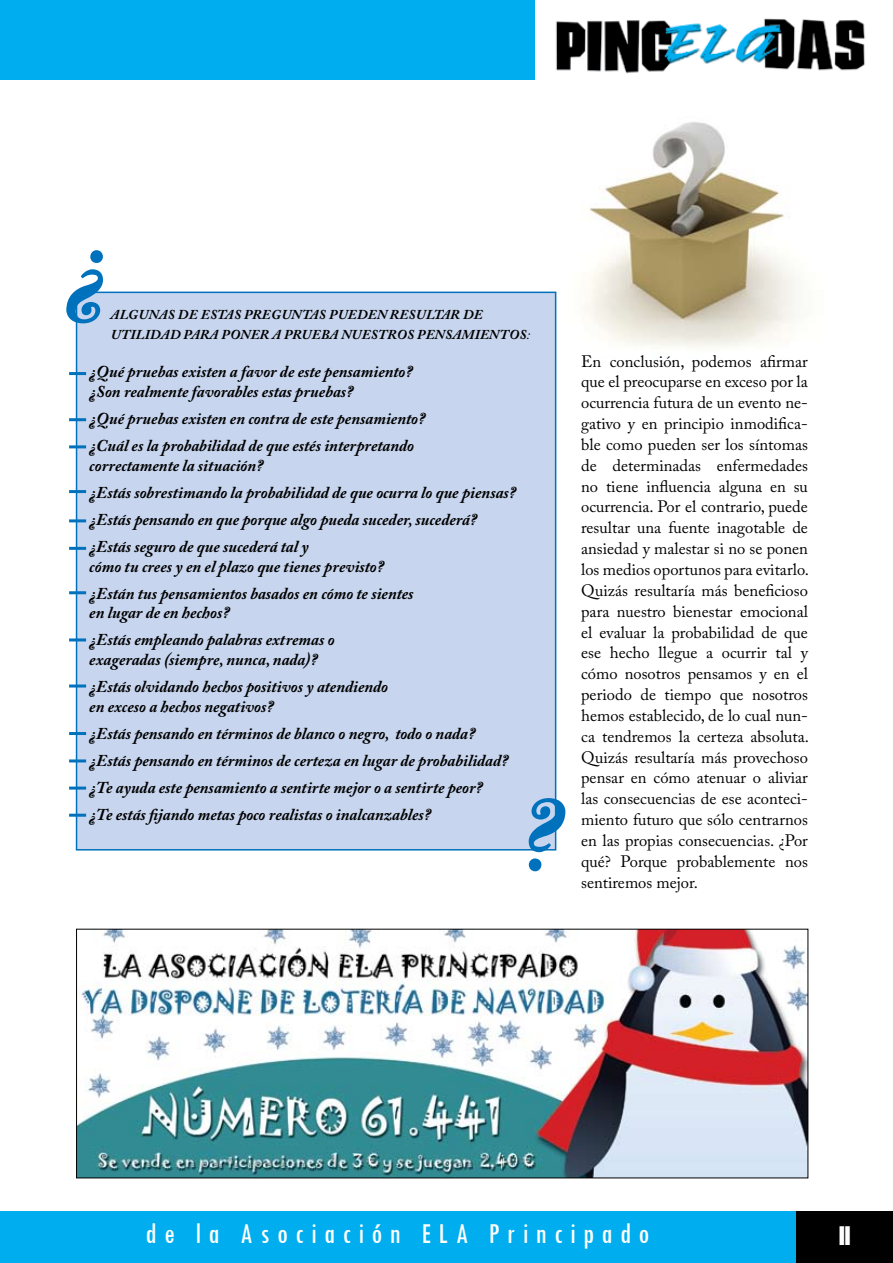
<style>
.page{position:relative;width:893px;height:1263px;background:#fff}
.page>*{position:absolute;margin:0;border:0;box-sizing:border-box;transform-origin:0 0}
.t1{font:700 condensed 37.5px "Utility";color:#fff}
.t2{font:condensed 30px "Tw Cen";letter-spacing:.25em;color:#fff}
.t3{font:italic 700 16.5px/27px "Adobe Caslon Pro";color:#000}
.t4{font:16.5px/20.9px "Adobe Caslon Pro";color:#000;text-align:justify}
.t5{font:italic 700 13.5px/19.5px "Adobe Caslon Pro";letter-spacing:.015em;color:#000}
.s1{font-weight:400}
</style>
<div class="page">
<img style="left:583px;top:122px;width:218px;height:225px">
<div style="left:76px;top:292px;width:480px;height:558px;background:#c7d5ee;border:2px solid #0071bc"></div>
<img style="left:555px;top:18px;width:310px;height:56px">
<div style="left:0;top:0;width:534px;height:79px;background:#00aeef"></div>
<div style="left:0;top:1212px;width:797px;height:51px;background:#00aeef"></div>
<div style="left:796px;top:1212px;width:97px;height:51px;background:#000"></div>
<hr style="left:69px;top:372px;width:17px;height:3px;background:#0071bc">
<hr style="left:69px;top:418px;width:17px;height:3px;background:#0071bc">
<hr style="left:69px;top:445px;width:17px;height:3px;background:#0071bc">
<hr style="left:69px;top:490px;width:17px;height:3px;background:#0071bc">
<hr style="left:69px;top:519px;width:17px;height:3px;background:#0071bc">
<hr style="left:69px;top:547px;width:17px;height:3px;background:#0071bc">
<hr style="left:69px;top:591px;width:17px;height:3px;background:#0071bc">
<hr style="left:69px;top:638px;width:17px;height:3px;background:#0071bc">
<hr style="left:69px;top:684px;width:17px;height:3px;background:#0071bc">
<hr style="left:69px;top:732px;width:17px;height:3px;background:#0071bc">
<hr style="left:69px;top:759px;width:17px;height:3px;background:#0071bc">
<hr style="left:69px;top:786px;width:17px;height:3px;background:#0071bc">
<hr style="left:69px;top:814px;width:17px;height:3px;background:#0071bc">
<svg style="left:66px;top:250px;width:37px;height:73px"></svg>
<img style="left:78px;top:931px;width:728px;height:245px">
<svg style="left:529px;top:798px;width:36px;height:73px"></svg>
<p class="t5" style="left:111px;top:305px;width:100px">Algunas de estas</p>
<p class="t5" style="left:244px;top:305px;width:67px">pre guntas</p>
<p class="t5" style="left:111px;top:305px;width:421px;text-indent:218px">pueden res ultar de utilida d para poner a prueba nuestros pensamient os <span class="s1">:</span></p>
<p class="t3" style="left:89px;top:362px;width:325px;line-height:19.8px">¿Qué pruebas existen a favor de este pensamiento? ¿Son realmente favorables estas pruebas?</p>
<p class="t3" style="left:89px;top:405px;width:337px">¿Qué pruebas existen en contra de este pensamiento? ¿Cuál es la probabilidad de que estés interpretando</p>
<p class="t3" style="left:89px;top:452px;width:428px">correctamente la situación?<br>¿Estás sobrestimando la probabilidad de que ocurra lo que piensas? ¿Estás pensando en que porque algo pueda suceder, sucederá? ¿Estás seguro de que sucederá tal y</p>
<p class="t3" style="left:89px;top:552px;width:326px">cómo tu crees y en el plazo que tienes previsto? ¿Están tus pensamientos basados en cómo te sientes</p>
<p class="t3" style="left:89px;top:599px;width:247px">en lugar de en hechos?<br>¿Estás empleando palabras extremas o</p>
<p class="t3" style="left:89px;top:646px;width:300px">exageradas (siempre, nunca, nada)?<br>¿Estás olvidando hechos positivos y atendiendo</p>
<p class="t3" style="left:89px;top:693px;width:420px">en exceso a hechos negativos?<br>¿Estás pensando en términos de blanco o negro, todo o nada? ¿Estás pensando en términos de certeza en lugar de probabilidad? ¿Te ayuda este pensamiento a sentirte mejor o a sentirte peor? ¿Te estás fijando metas poco realistas o inalcanzables?</p>
<p class="t4" style="left:581px;top:350px;width:229px">En conclusión, podemos afirmar que el preocuparse en exceso por la ocurrencia futura de un evento ne&shy;gativo y en principio inmodifica&shy;ble como pueden ser los síntomas de determinadas enfermedades no tiene influencia alguna en su ocurrencia. Por el contrario, puede resultar una fuente inagotable de ansiedad y malestar si no se ponen los medios oportunos para evitarlo.<br>Quizás resultaría más beneficioso para nuestro bienestar emocional el evaluar la probabilidad de que ese hecho llegue a ocurrir tal y cómo nosotros pensamos y en el periodo de tiempo que nosotros hemos establecido, de lo cual nun&shy;ca tendremos la certeza absoluta.<br>Quizás resultaría más provechoso pensar en cómo atenuar o aliviar las consecuencias de ese aconteci&shy;miento futuro que sólo centrarnos en las propias consecuencias. ¿Por qué? Porque probablemente nos sentiremos mejor.</p>
<h2 class="t2" style="left:146px;top:1215px;width:505px">de la Asociación ELA Principado</h2>
<h1 class="t1" style="left:839px;top:1215px;width:13px">11</h1>
</div>
